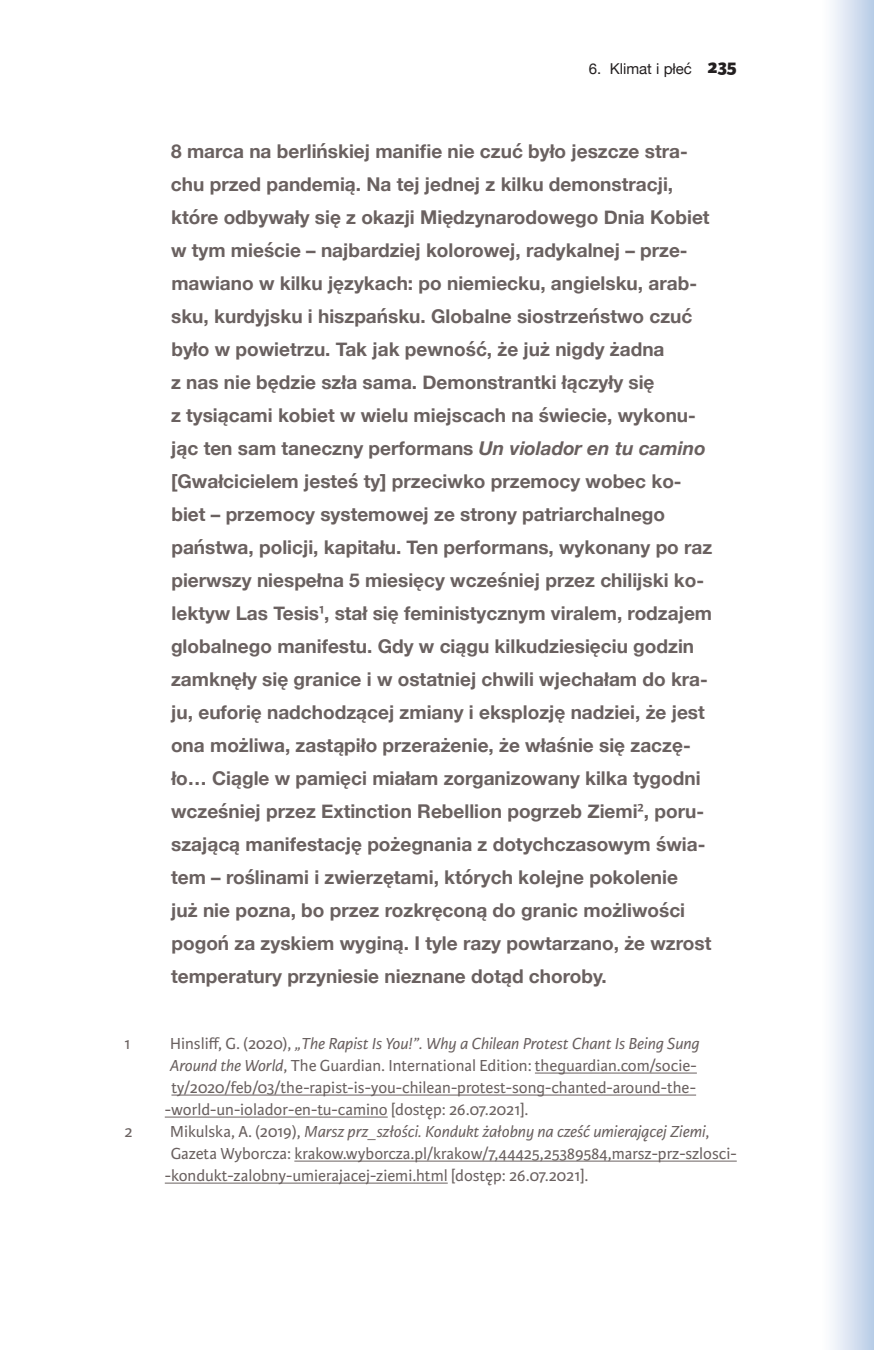
<style>
.page{position:relative;width:874px;height:1350px;background:#fff}
.page>*{position:absolute;margin:0;border:0;box-sizing:border-box;transform-origin:0 0}
.t1{font:700 19px/33px "Helvetica Neue";color:#6a6160}
.t2{font:17px "Karmina Sans";color:#6a6160}
.t3{font:italic 17px "Karmina Sans";color:#6a6160}
.t4{font:15px "Helvetica Neue";color:#231f20}
.s1{font-family:"Karmina Sans";font-weight:800;font-size:20px}
.s2{font-style:italic}
.s3{font-family:"Karmina Sans";font-weight:600}
.s4{font-style:normal}
</style>
<div class="page">
<div style="left:821px;top:0;width:52px;height:1349px;background:linear-gradient(to right,#fff,#bbcee7)"></div>
<hr style="left:534px;top:1072px;width:162px;height:1px;background:#6a6160">
<hr style="left:171px;top:1094px;width:524px;height:1px;background:#6a6160">
<hr style="left:165px;top:1116px;width:222px;height:1px;background:#6a6160">
<hr style="left:294px;top:1160px;width:442px;height:1px;background:#6a6160">
<hr style="left:165px;top:1182px;width:282px;height:1px;background:#6a6160">
<p class="t4" style="left:588px;top:58px;width:150px">6. Klimat i płeć <span class="s1">235</span></p>
<p class="t1" style="left:171px;top:135px;width:542px">8 marca na berlińskiej manifie nie czuć było jeszcze stra&shy;chu przed pandemią. Na tej jednej z kilku demonstracji, które odbywały się z okazji Międzynarodowego Dnia Kobiet w tym mieście – najbardziej kolorowej, radykalnej – prze&shy;mawiano w kilku językach: po niemiecku, angielsku, arab&shy;sku, kurdyjsku i hiszpańsku. Globalne siostrzeństwo czuć było w powietrzu. Tak jak pewność, że już nigdy żadna<br>z nas nie będzie szła sama. Demonstrantki łączyły się<br>z tysiącami kobiet w wielu miejscach na świecie, wykonu&shy;jąc ten sam taneczny performans <span class="s2">Un violador en tu camino </span>[Gwałcicielem jesteś ty] przeciwko przemocy wobec ko&shy;biet – przemocy systemowej ze strony patriarchalnego państwa, policji, kapitału. Ten performans, wykonany po raz pierwszy niespełna 5 miesięcy wcześniej przez chilijski ko&shy;lektyw Las Tesis<span class="s3">1</span>, stał się feministycznym viralem, rodzajem globalnego manifestu. Gdy w ciągu kilkudziesięciu godzin zamknęły się granice i w ostatniej chwili wjechałam do kra&shy;ju, euforię nadchodzącej zmiany i eksplozję nadziei, że jest ona możliwa, zastąpiło przerażenie, że właśnie się zaczę&shy;ło… Ciągle w pamięci miałam zorganizowany kilka tygodni wcześniej przez Extinction Rebellion pogrzeb Ziemi<span class="s3">2</span>, poru&shy;szającą manifestację pożegnania z dotychczasowym świa&shy;tem – roślinami i zwierzętami, których kolejne pokolenie<br>już nie pozna, bo przez rozkręconą do granic możliwości pogoń za zyskiem wyginą. I tyle razy powtarzano, że wzrost temperatury przyniesie nieznane dotąd choroby.</p>
<p class="t2" style="left:125px;top:1034px;width:8px">1</p>
<p class="t3" style="left:170px;top:1034px;width:530px"><span class="s4">Hinsliff, G. (2020),</span> „The Rapist Is You!”. Why a Chilean Protest Chant Is Being Sung</p>
<p class="t2" style="left:170px;top:1056px;width:528px"><span class="s2">Around the World</span>, The Guardian. International Edition: theguardian.com/socie-</p>
<p class="t2" style="left:171px;top:1078px;width:526px">ty/2020/feb/03/the-rapist-is-you-chilean-protest-song-chanted-around-the-</p>
<p class="t2" style="left:165px;top:1100px;width:365px">-world-un-iolador-en-tu-camino [dostęp: 26.07.2021].</p>
<p class="t2" style="left:124px;top:1122px;width:10px">2</p>
<p class="t3" style="left:170px;top:1122px;width:540px"><span class="s4">Mikulska, A. (2019),</span> Marsz prz_szłości. Kondukt żałobny na cześć umierającej Ziemi<span class="s4">,</span></p>
<p class="t2" style="left:171px;top:1144px;width:567px">Gazeta Wyborcza: krakow.wyborcza.pl/krakow/7,44425,25389584,marsz-prz-szlosci-</p>
<p class="t2" style="left:165px;top:1166px;width:425px">-kondukt-zalobny-umierajacej-ziemi.html [dostęp: 26.07.2021].</p>
</div>
